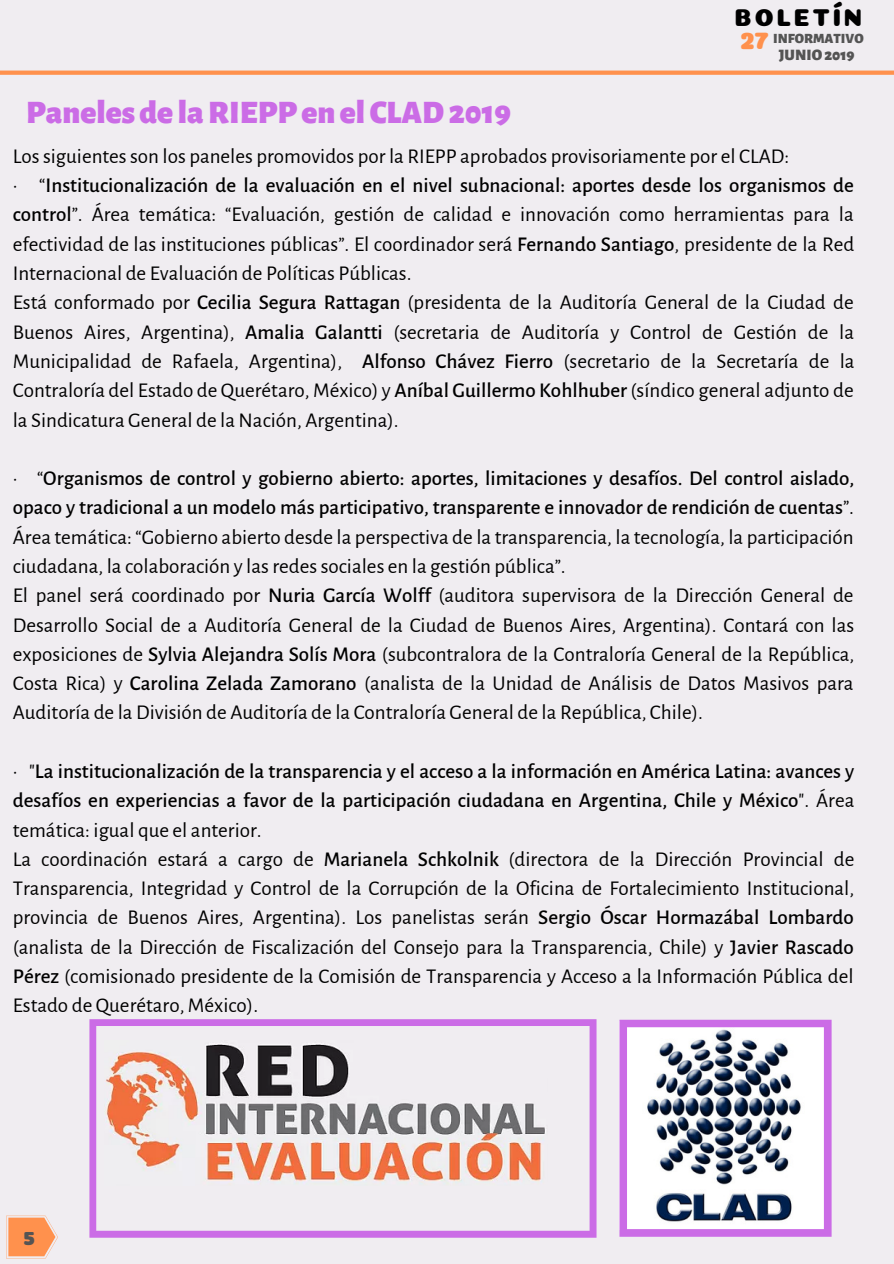
<style>
.page{position:relative;width:894px;height:1264px;background:#fff}
.page>*{position:absolute;margin:0;border:0;box-sizing:border-box;transform-origin:0 0}
.t1{font:900 33px "Alegreya Sans";color:#cb6ce6}
.t2{font:24.45px "Coiny";letter-spacing:.09em;color:#000}
.t3{font:21px/29.2px "Alegreya Sans";color:#000}
.t4{font:19.5px "Coiny";color:#545454}
.t5{font:900 16.05px "Alegreya Sans";color:#545454}
.t6{font:900 14.25px "Alegreya Sans";color:#545454}
.s1{font-family:"Coiny";font-weight:400;font-size:24.45px;color:#ff914d}
.s2{font-weight:500}
</style>
<div class="page">
<svg style="left:0;top:56px;width:893px;height:33px;background:#f1e1db"></svg>
<svg style="left:89px;top:1019px;width:507px;height:218px;background:#dcc6ce"></svg>
<svg style="left:619px;top:1019px;width:212px;height:217px"></svg>
<svg style="left:6px;top:1215px;width:52px;height:43px;background:#faa978"></svg>
<h1 class="t1" style="left:26px;top:93px;width:486px">Paneles de laRIEPPenel CLAD2019</h1>
<p class="t2" style="left:734px;top:3px;width:130px">BOLETÍN</p>
<p class="t6" style="left:740px;top:30px;width:125px"><span class="s1">27</span> INFORMATIVO</p>
<p class="t5" style="left:778px;top:46px;width:77px">JUNIO2019</p>
<p class="t3" style="left:13px;top:142px;width:843px">Los siguientes son los paneles promovidos por la RIEPP aprobados provisoriamente por el CLAD:<br>· “<span class="s2">Institucionalización de la evaluación en el nivel subnacional: aportes desde los organismos de control</span>”. Área temática: “Evaluación, gestión de calidad e innovación como herramientas para la efectividad de las instituciones públicas”. El coordinador será <span class="s2">Fernando Santiago</span>, presidente de la Red Internacional de Evaluación de Políticas Públicas.<br>Está conformado por <span class="s2">Cecilia Segura Rattagan</span> (presidenta de la Auditoría General de la Ciudad de Buenos Aires, Argentina), <span class="s2">Amalia Galantti</span> (secretaria de Auditoría y Control de Gestión de la Municipalidad de Rafaela, Argentina), <span class="s2">Alfonso Chávez Fierro</span> (secretario de la Secretaría de la Contraloría del Estado de Querétaro, México) y <span class="s2">Aníbal Guillermo Kohlhuber</span> (síndico general adjunto de la Sindicatura General de la Nación, Argentina).</p>
<p class="t3" style="left:13px;top:464px;width:842px">· “<span class="s2">Organismos de control y gobierno abierto: aportes, limitaciones y desafíos. Del control aislado, opaco y tradicional a un modelo más participativo, transparente e innovador de rendición de cuentas</span>”.<br>Área temática: “Gobierno abierto desde la perspectiva de la transparencia, la tecnología, la participación ciudadana, la colaboración y las redes sociales en la gestión pública”.<br>El panel será coordinado por <span class="s2">Nuria García Wolff</span> (auditora supervisora de la Dirección General de Desarrollo Social de a Auditoría General de la Ciudad de Buenos Aires, Argentina). Contará con las exposiciones de <span class="s2">Sylvia Alejandra Solís Mora</span> (subcontralora de la Contraloría General de la República, Costa Rica) y <span class="s2">Carolina Zelada Zamorano</span> (analista de la Unidad de Análisis de Datos Masivos para Auditoría de la División de Auditoría de la Contraloría General de la República, Chile).</p>
<p class="t3" style="left:13px;top:757px;width:843px">· "<span class="s2">La institucionalización de la transparencia y el acceso a la información en América Latina: avances y desafíos en experiencias a favor de la participación ciudadana en Argentina, Chile y México</span>". Área temática: igual que el anterior.<br>La coordinación estará a cargo de <span class="s2">Marianela Schkolnik</span> (directora de la Dirección Provincial de Transparencia, Integridad y Control de la Corrupción de la Oficina de Fortalecimiento Institucional, provincia de Buenos Aires, Argentina). Los panelistas serán <span class="s2">Sergio Óscar Hormazábal Lombardo </span>(analista de la Dirección de Fiscalización del Consejo para la Transparencia, Chile) y <span class="s2">Javier Rascado Pérez</span> (comisionado presidente de la Comisión de Transparencia y Acceso a la Información Pública del Estado de Querétaro, México).</p>
<p class="t4" style="left:23px;top:1226px;width:13px">5</p>
</div>
